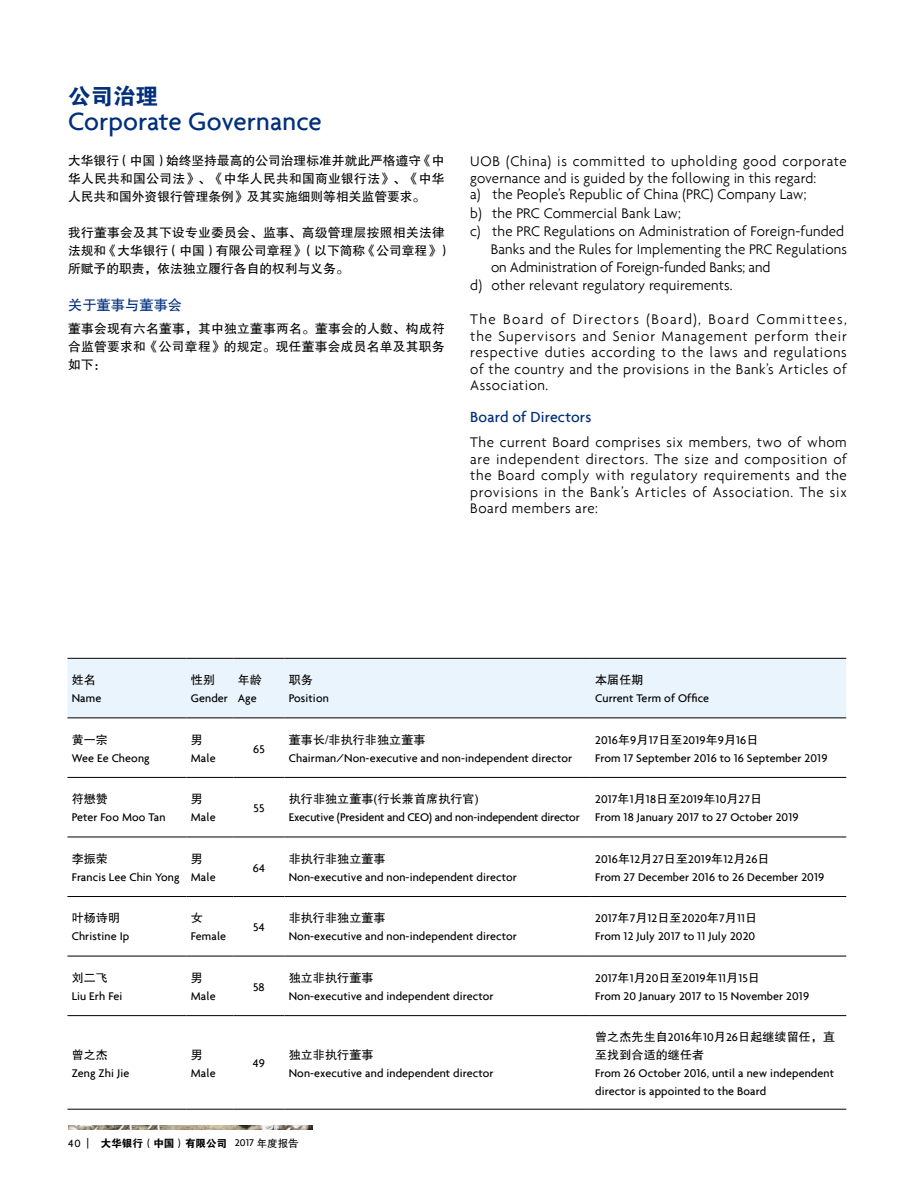
<style>
.page{position:relative;width:915px;height:1191px;background:#fff}
.page>*{position:absolute;margin:0;border:0;box-sizing:border-box;transform-origin:0 0}
.t1{font:500 27px "Agenda";letter-spacing:.005em;color:#002f7b}
.t2{font:22.5px "FZDHTJW GB1 0";color:#002f7b}
.t3{font:500 15.75px "Agenda";letter-spacing:.01em;color:#002f7b}
.t4{font:300 15px/16.5px "Agenda";letter-spacing:.01em;color:#000;text-align:justify}
.t5{font:300 15px "Agenda";letter-spacing:-.01em;color:#000}
.t6{font:14.25px "FZHTJW GB1 0";color:#002f7b}
.t7{font:12.75px/18px "FZHTJW GB1 0";letter-spacing:.02em;color:#000;text-align:justify}
.t8{font:12.75px/18px "FZHTJW GB1 0";color:#000}
.t9{font:500 12px/18px "Agenda";letter-spacing:.01em;color:#000}
.t10{font:12px/18px "FZHTJW GB1 0";letter-spacing:.01em;color:#000}
.t11{font:500 12px "Agenda";letter-spacing:-.01em;color:#000}
.t12{font:10.5px "FZDHTJW GB1 0";color:#000}
.s1{font-family:"FZHTJW GB1 0";font-weight:400}
.s2{font-family:"Agenda";font-weight:500}
.s3{font-family:"Agenda";font-weight:500;font-size:11.25px}
.s4{font-family:"FZHTJW GB1 0"}
</style>
<div class="page">
<img style="left:68px;top:1125px;width:244px;height:4px">
<div style="left:67px;top:659px;width:779px;height:58px;background:#eaf4fc"></div>
<hr style="left:67px;top:658px;width:119px;height:1px;background:#000">
<hr style="left:186px;top:658px;width:47px;height:1px;background:#000">
<hr style="left:233px;top:658px;width:51px;height:1px;background:#000">
<hr style="left:284px;top:658px;width:306px;height:1px;background:#000">
<hr style="left:590px;top:658px;width:256px;height:1px;background:#000">
<hr style="left:67px;top:717px;width:119px;height:1px;background:#000">
<hr style="left:186px;top:717px;width:47px;height:1px;background:#000">
<hr style="left:233px;top:717px;width:51px;height:1px;background:#000">
<hr style="left:284px;top:717px;width:306px;height:1px;background:#000">
<hr style="left:590px;top:717px;width:256px;height:1px;background:#000">
<hr style="left:67px;top:777px;width:119px;height:1px;background:#000">
<hr style="left:186px;top:777px;width:47px;height:1px;background:#000">
<hr style="left:233px;top:777px;width:51px;height:1px;background:#000">
<hr style="left:284px;top:777px;width:306px;height:1px;background:#000">
<hr style="left:590px;top:777px;width:256px;height:1px;background:#000">
<hr style="left:67px;top:836px;width:119px;height:1px;background:#000">
<hr style="left:186px;top:836px;width:47px;height:1px;background:#000">
<hr style="left:233px;top:836px;width:51px;height:1px;background:#000">
<hr style="left:284px;top:836px;width:306px;height:1px;background:#000">
<hr style="left:590px;top:836px;width:256px;height:1px;background:#000">
<hr style="left:67px;top:896px;width:119px;height:1px;background:#000">
<hr style="left:186px;top:896px;width:47px;height:1px;background:#000">
<hr style="left:233px;top:896px;width:51px;height:1px;background:#000">
<hr style="left:284px;top:896px;width:306px;height:1px;background:#000">
<hr style="left:590px;top:896px;width:256px;height:1px;background:#000">
<hr style="left:67px;top:955px;width:119px;height:1px;background:#000">
<hr style="left:186px;top:955px;width:47px;height:1px;background:#000">
<hr style="left:233px;top:955px;width:51px;height:1px;background:#000">
<hr style="left:284px;top:955px;width:306px;height:1px;background:#000">
<hr style="left:590px;top:955px;width:256px;height:1px;background:#000">
<hr style="left:67px;top:1015px;width:119px;height:1px;background:#000">
<hr style="left:186px;top:1015px;width:47px;height:1px;background:#000">
<hr style="left:233px;top:1015px;width:51px;height:1px;background:#000">
<hr style="left:284px;top:1015px;width:306px;height:1px;background:#000">
<hr style="left:590px;top:1015px;width:256px;height:1px;background:#000">
<hr style="left:67px;top:1109px;width:119px;height:1px;background:#000">
<hr style="left:186px;top:1109px;width:47px;height:1px;background:#000">
<hr style="left:233px;top:1109px;width:51px;height:1px;background:#000">
<hr style="left:284px;top:1109px;width:306px;height:1px;background:#000">
<hr style="left:590px;top:1109px;width:256px;height:1px;background:#000">
<h2 class="t2" style="left:68px;top:84px;width:91px">公司治理</h2>
<h1 class="t1" style="left:68px;top:105px;width:255px">Corporate Governance</h1>
<p class="t7" style="left:68px;top:152px;width:378px">大华银行（中国）始终坚持最高的公司治理标准并就此严格遵守《中华人民共和国公司法》、《中华人民共和国商业银行法》、《中华人民共和国外资银行管理条例》及其实施细则等相关监管要求。</p>
<p class="t8" style="left:68px;top:224px;width:384px">我行董事会及其下设专业委员会、监事、高级管理层按照相关法律法规和《大华银行（中国）有限公司章程》（以下简称《公司章程》）所赋予的职责，依法独立履行各自的权利与义务。</p>
<p class="t6" style="left:68px;top:297px;width:115px">关于董事与董事会</p>
<p class="t7" style="left:68px;top:320px;width:378px">董事会现有六名董事，其中独立董事两名。董事会的人数、构成符合监管要求和《公司章程》的规定。现任董事会成员名单及其职务如下：</p>
<p class="t4" style="left:470px;top:153px;width:378px;text-align:left">UOB (China) is committed to upholding good corporate governance and is guided by the following in this regard:<br>a) the People’s Republic of China (PRC) Company Law;</p>
<p class="t4" style="left:470px;top:204px;width:212px">b) the PRC Commercial Bank Law;</p>
<p class="t4" style="left:470px;top:222px;width:375px">c) the PRC Regulations on Administration of Foreign-funded</p>
<p class="t4" style="left:490px;top:240px;width:357px">Banks and the Rules for Implementing the PRC Regulations</p>
<p class="t5" style="left:491px;top:258px;width:281px">on Administration of Foreign-funded Banks; and</p>
<p class="t4" style="left:470px;top:276px;width:264px">d) other relevant regulatory requirements.</p>
<p class="t4" style="left:470px;top:311px;width:378px">The Board of Directors (Board), Board Committees, the Supervisors and Senior Management perform their respective duties according to the laws and regulations of the country and the provisions in the Bank’s Articles of Association.</p>
<p class="t3" style="left:470px;top:407px;width:122px">Board of Directors</p>
<p class="t4" style="left:470px;top:434px;width:378px">The current Board comprises six members, two of whom are independent directors. The size and composition of the Board comply with regulatory requirements and the provisions in the Bank’s Articles of Association. The six Board members are:</p>
<p class="t10" style="left:72px;top:671px;width:26px">姓名</p>
<p class="t9" style="left:72px;top:689px;width:31px">Name</p>
<p class="t10" style="left:191px;top:671px;width:26px">性别</p>
<p class="t9" style="left:191px;top:689px;width:39px">Gender</p>
<p class="t10" style="left:237px;top:671px;width:26px">年龄</p>
<p class="t9" style="left:237px;top:689px;width:20px">Age</p>
<p class="t10" style="left:288px;top:671px;width:26px">职务</p>
<p class="t9" style="left:288px;top:689px;width:42px">Position</p>
<p class="t10" style="left:595px;top:671px;width:50px">本届任期</p>
<p class="t9" style="left:595px;top:689px;width:115px">Current Term of Office</p>
<p class="t10" style="left:72px;top:730px;width:38px">黄一宗</p>
<p class="t9" style="left:72px;top:748px;width:79px">Wee Ee Cheong</p>
<p class="t10" style="left:191px;top:730px;width:14px">男</p>
<p class="t9" style="left:191px;top:748px;width:26px">Male</p>
<p class="t9" style="left:253px;top:739px;width:13px">65</p>
<p class="t10" style="left:288px;top:730px;width:138px">董事长/非执行非独立董事</p>
<p class="t9" style="left:288px;top:748px;width:285px">Chairman/Non-executive and non-independent director</p>
<p class="t9" style="left:595px;top:730px;width:234px">2016<span class="s1">年</span>9<span class="s1">月</span>17<span class="s1">日至</span>2019<span class="s1">年</span>9<span class="s1">月</span>16<span class="s1">日<br></span>From 17 September 2016 to 16 September 2019</p>
<p class="t10" style="left:72px;top:790px;width:38px">符懋赞</p>
<p class="t9" style="left:72px;top:808px;width:95px">Peter Foo Moo Tan</p>
<p class="t10" style="left:191px;top:790px;width:14px">男</p>
<p class="t9" style="left:191px;top:808px;width:26px">Male</p>
<p class="t9" style="left:253px;top:799px;width:12px">55</p>
<p class="t10" style="left:288px;top:790px;width:191px">执行非独立董事(行长兼首席执行官)</p>
<p class="t11" style="left:288px;top:810px;width:292px">Executive (President and CEO) and non-independent director</p>
<p class="t9" style="left:595px;top:790px;width:205px">2017<span class="s1">年</span>1<span class="s1">月</span>18<span class="s1">日至</span>2019<span class="s1">年</span>10<span class="s1">月</span>27<span class="s1">日<br></span>From 18 January 2017 to 27 October 2019</p>
<p class="t10" style="left:72px;top:850px;width:38px">李振荣</p>
<p class="t9" style="left:72px;top:867px;width:109px">Francis Lee Chin Yong</p>
<p class="t10" style="left:191px;top:850px;width:14px">男</p>
<p class="t9" style="left:191px;top:867px;width:26px">Male</p>
<p class="t9" style="left:253px;top:858px;width:14px">64</p>
<p class="t10" style="left:288px;top:850px;width:98px">非执行非独立董事</p>
<p class="t9" style="left:288px;top:867px;width:229px">Non-executive and non-independent director</p>
<p class="t9" style="left:595px;top:849px;width:230px">2016<span class="s1">年</span>12<span class="s1">月</span>27<span class="s1">日至</span>2019<span class="s1">年</span>12<span class="s1">月</span>26<span class="s1">日<br></span>From 27 December 2016 to 26 December 2019</p>
<p class="t10" style="left:72px;top:909px;width:50px">叶杨诗明</p>
<p class="t9" style="left:72px;top:927px;width:59px">Christine Ip</p>
<p class="t10" style="left:191px;top:909px;width:14px">女</p>
<p class="t9" style="left:191px;top:927px;width:37px">Female</p>
<p class="t9" style="left:253px;top:918px;width:13px">54</p>
<p class="t10" style="left:288px;top:909px;width:98px">非执行非独立董事</p>
<p class="t9" style="left:288px;top:927px;width:229px">Non-executive and non-independent director</p>
<p class="t9" style="left:595px;top:909px;width:163px">2017<span class="s1">年</span>7<span class="s1">月</span>12<span class="s1">日至</span>2020<span class="s1">年</span>7<span class="s1">月</span>11<span class="s1">日<br></span>From 12 July 2017 to 11 July 2020</p>
<p class="t10" style="left:72px;top:969px;width:38px">刘二飞</p>
<p class="t9" style="left:72px;top:986px;width:52px">Liu Erh Fei</p>
<p class="t10" style="left:191px;top:969px;width:14px">男</p>
<p class="t9" style="left:191px;top:986px;width:26px">Male</p>
<p class="t9" style="left:253px;top:977px;width:13px">58</p>
<p class="t10" style="left:288px;top:969px;width:86px">独立非执行董事</p>
<p class="t9" style="left:288px;top:986px;width:206px">Non-executive and independent director</p>
<p class="t9" style="left:595px;top:968px;width:215px">2017<span class="s1">年</span>1<span class="s1">月</span>20<span class="s1">日至</span>2019<span class="s1">年</span>11<span class="s1">月</span>15<span class="s1">日<br></span>From 20 January 2017 to 15 November 2019</p>
<p class="t10" style="left:72px;top:1045px;width:38px">曾之杰</p>
<p class="t9" style="left:72px;top:1063px;width:59px">Zeng Zhi Jie</p>
<p class="t10" style="left:191px;top:1045px;width:14px">男</p>
<p class="t9" style="left:191px;top:1063px;width:26px">Male</p>
<p class="t9" style="left:253px;top:1054px;width:14px">49</p>
<p class="t10" style="left:288px;top:1045px;width:86px">独立非执行董事</p>
<p class="t9" style="left:288px;top:1063px;width:206px">Non-executive and independent director</p>
<p class="t10" style="left:595px;top:1027px;width:241px">曾之杰先生自<span class="s2">2016</span>年<span class="s2">10</span>月<span class="s2">26</span>日起继续留任，直至找到合适的继任者</p>
<p class="t9" style="left:595px;top:1063px;width:240px">From 26 October 2016, until a new independent director is appointed to the Board</p>
<p class="t12" style="left:68px;top:1137px;width:232px"><span class="s3">40 |</span> 大华银行（中国）有限公司 <span class="s2">2017</span> <span class="s4">年度报告</span></p>
</div>
